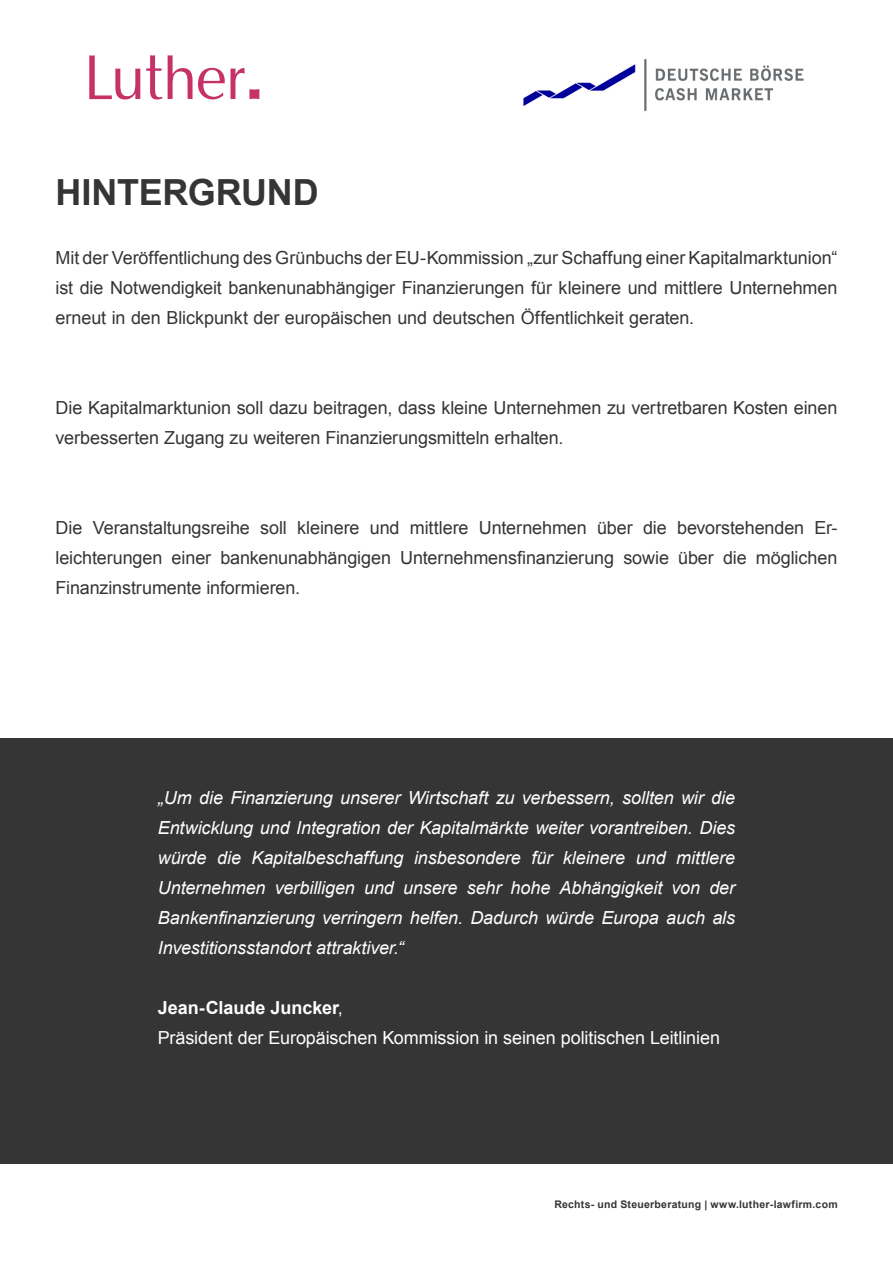
<style>
.page{position:relative;width:893px;height:1263px;background:#fff}
.page>*{position:absolute;margin:0;border:0;box-sizing:border-box;transform-origin:0 0}
.t1{font:700 36px "Arial";letter-spacing:-.005em;color:#363536}
.t2{font:18px/30px "Arial";letter-spacing:-.005em;color:#363536;text-align:justify}
.t3{font:italic 18px/30px "Arial";letter-spacing:-.005em;color:#fff;text-align:justify}
.t4{font:18px/30px "Arial";letter-spacing:-.005em;color:#fff}
.t5{font:700 10.5px "Arial";letter-spacing:.02em;color:#363536}
.s1{font-weight:700}
</style>
<div class="page">
<svg style="left:89px;top:55px;width:51px;height:44px"></svg>
<svg style="left:146px;top:55px;width:16px;height:44px"></svg>
<svg style="left:168px;top:55px;width:91px;height:44px"></svg>
<div style="left:0;top:738px;width:893px;height:425px;background:#363536"></div>
<img style="left:523px;top:59px;width:281px;height:52px">
<p class="t1" style="left:55px;top:168px;width:265px">HINTERGRUND</p>
<p class="t2" style="left:55px;top:243px;width:783px">Mit der Veröffentlichung des Grünbuchs der EU-Kommission „zur Schaffung einer Kapitalmarktunion“ ist die Notwendigkeit bankenunabhängiger Finanzierungen für kleinere und mittlere Unternehmen erneut in den Blickpunkt der europäischen und deutschen Öffentlichkeit geraten.</p>
<p class="t2" style="left:55px;top:393px;width:783px">Die Kapitalmarktunion soll dazu beitragen, dass kleine Unternehmen zu vertretbaren Kosten einen verbesserten Zugang zu weiteren Finanzierungsmitteln erhalten.</p>
<p class="t2" style="left:55px;top:513px;width:783px">Die Veranstaltungsreihe soll kleinere und mittlere Unternehmen über die bevorstehenden Er&shy;leichterungen einer bankenunabhängigen Unternehmensfinanzierung sowie über die möglichen Finanzinstrumente informieren.</p>
<p class="t3" style="left:158px;top:783px;width:579px">„Um die Finanzierung unserer Wirtschaft zu verbessern, sollten wir die Entwicklung und Integration der Kapitalmärkte weiter vorantreiben. Dies würde die Kapitalbeschaffung insbesondere für kleinere und mittlere Unternehmen verbilligen und unsere sehr hohe Abhängigkeit von der Bankenfinanzierung verringern helfen. Dadurch würde Europa auch als Investitionsstandort attraktiver.“</p>
<p class="t4" style="left:158px;top:993px;width:564px"><span class="s1">Jean-Claude Juncker</span>,<br>Präsident der Europäischen Kommission in seinen politischen Leitlinien</p>
<p class="t5" style="left:554px;top:1197px;width:285px">Rechts- und Steuerberatung | www.luther-lawfirm.com</p>
</div>
